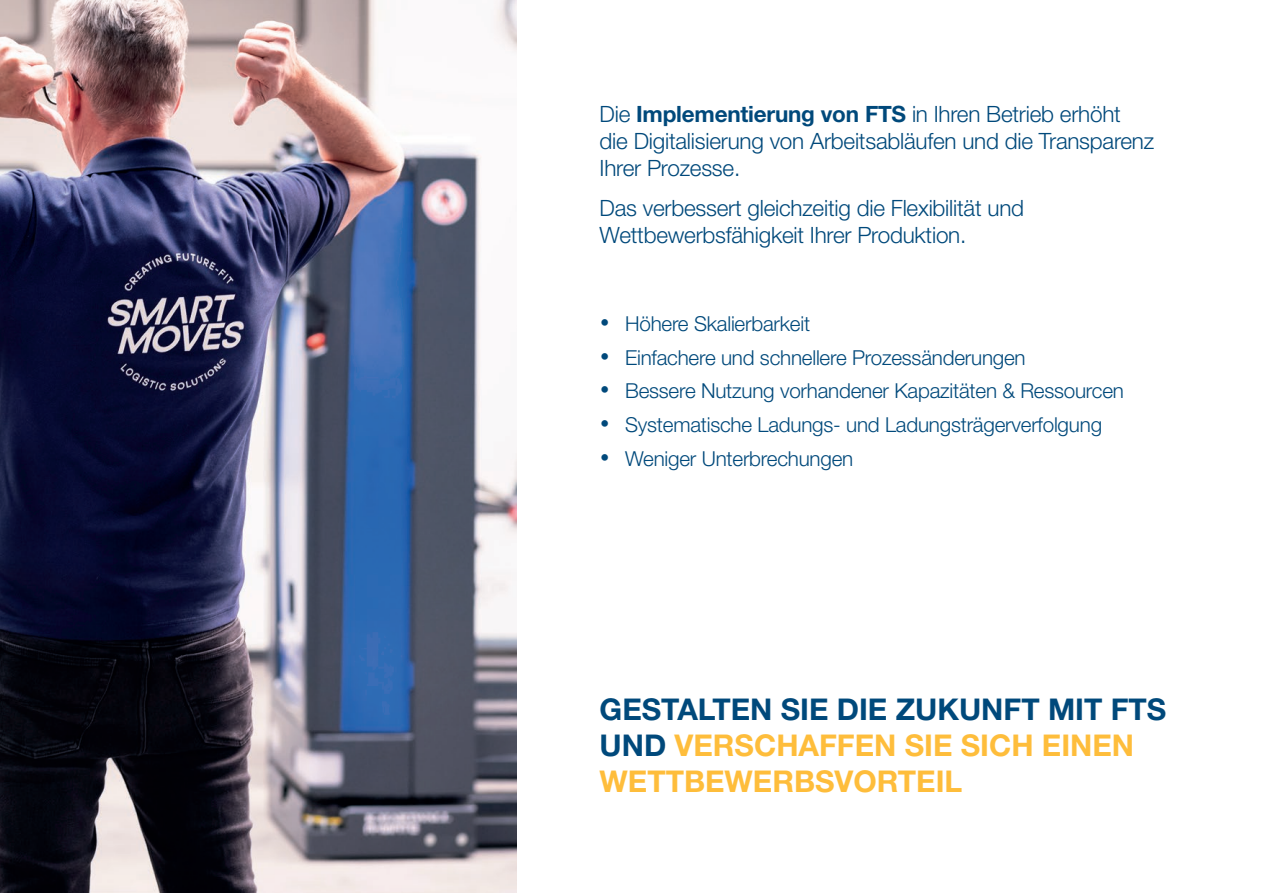
<style>
.page{position:relative;width:1263px;height:893px;background:#fff}
.page>*{position:absolute;margin:0;border:0;box-sizing:border-box;transform-origin:0 0}
.Rubrik{font:700 30px/36px "Helvetica Neue LT Std";color:#febd3b}
.t1{font:300 22.5px/27px "Helvetica Neue LT Std";letter-spacing:-.01em;color:#00497b}
.benefits_bullet_points{font:300 20.7px "Helvetica Neue LT Std";letter-spacing:-.01em;color:#00497b}
.s1{font-weight:700}
.s2{color:#00497b}
</style>
<div class="page">
<img style="left:0;top:0;width:516px;height:893px">
<p class="t1" style="left:600px;top:100px;width:556px">Die <span class="s1">Implementierung von FTS</span> in Ihren Betrieb erhöht die Digitalisierung von Arbeitsabläufen und die Transparenz<br>Ihrer Prozesse.</p>
<p class="t1" style="left:600px;top:194px;width:426px">Das verbessert gleichzeitig die Flexibilität und<br>Wettbewerbsfähigkeit Ihrer Produktion.</p>
<p class="benefits_bullet_points" style="left:600px;top:311px;width:212px">• Höhere Skalierbarkeit</p>
<p class="benefits_bullet_points" style="left:600px;top:345px;width:428px">• Einfachere und schnellere Prozessänderungen</p>
<p class="benefits_bullet_points" style="left:600px;top:378px;width:526px">• Bessere Nutzung vorhandener Kapazitäten &amp; Ressourcen</p>
<p class="benefits_bullet_points" style="left:600px;top:412px;width:504px">• Systematische Ladungs- und Ladungsträgerverfolgung</p>
<p class="benefits_bullet_points" style="left:600px;top:446px;width:255px">• Weniger Unterbrechungen</p>
<p class="Rubrik" style="left:600px;top:690px;width:568px"><span class="s2">GESTALTEN SIE DIE ZUKUNFT MIT FTS<br>UND</span> VERSCHAFFEN SIE SICH EINEN<br>WETTBEWERBSVORTEIL</p>
</div>
